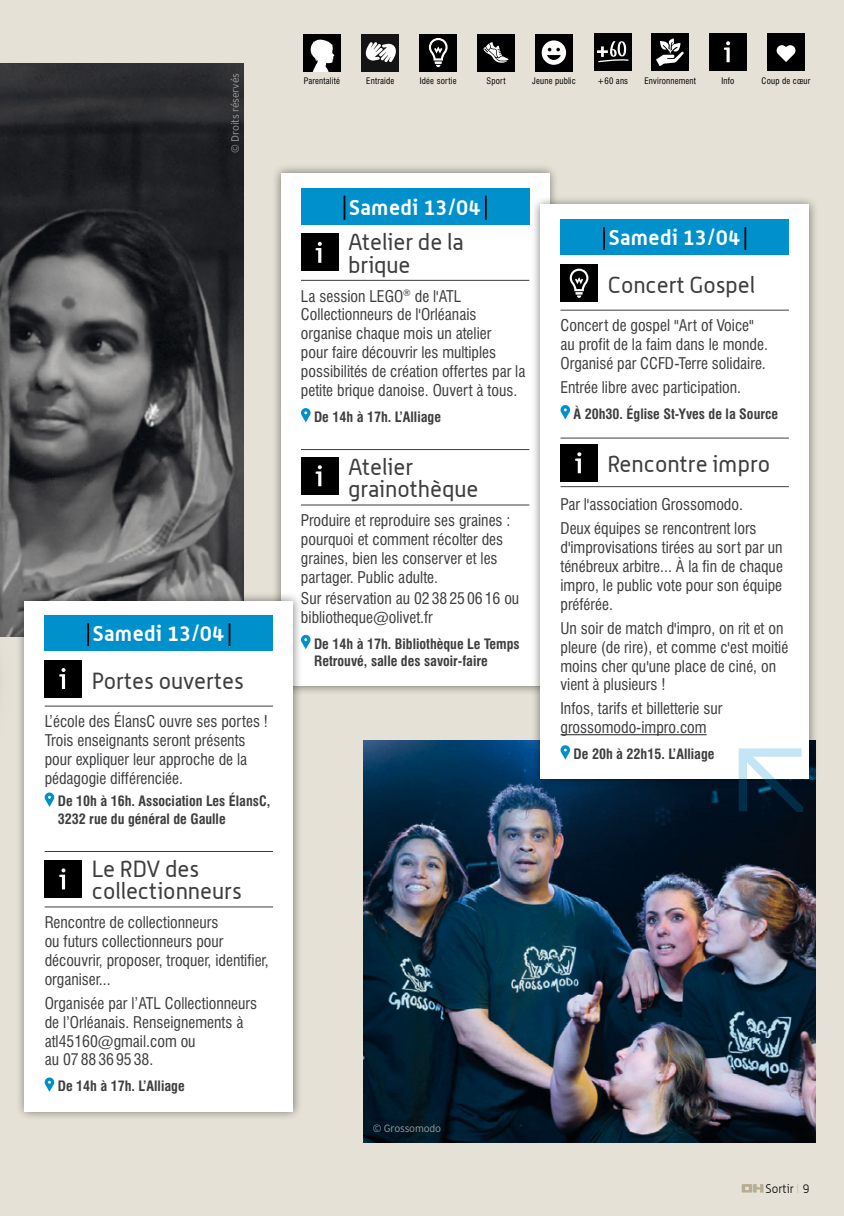
<style>
.page{position:relative;width:844px;height:1216px;background:#fff}
.page>*{position:absolute;margin:0;border:0;box-sizing:border-box;transform-origin:0 0}
.t1{font:22.75px/22.8px "Alwyn";color:#3e3d40}
.t2{font:700 21px "Alwyn";letter-spacing:.02em;color:#fff}
.t3{font:condensed 15.75px/18.9px "Swiss 721 BT";color:#3e3d40}
.t4{font:700 condensed 14px/17.5px "Swiss 721 BT";color:#3e3d40}
.t5{font:300 12.25px "Alwyn";color:#000}
.t6{font:300 10.5px "Interstate";letter-spacing:-.02em;color:#9c9e9f}
.t7{font:condensed 8.75px "Swiss 721 BT";letter-spacing:.02em;color:#000}
.s1{color:#cbc5ae}
</style>
<div class="page">
<div style="left:0;top:0;width:843px;height:1215px;background:#e5e1d6"></div>
<div style="left:271px;top:163px;width:288px;height:533px;background:#000;opacity:.5"></div>
<div style="left:281px;top:173px;width:268px;height:513px;background:#fff"></div>
<div style="left:301px;top:188px;width:228px;height:37px;background:#0091cc"></div>
<hr style="left:343px;top:196px;width:2px;height:24px;background:#000">
<svg style="left:485px;top:196px;width:1px;height:24px"></svg>
<hr style="left:301px;top:280px;width:228px;height:1px;background:#3e3d40">
<hr style="left:301px;top:449px;width:228px;height:1px;background:#3e3d40">
<hr style="left:301px;top:504px;width:228px;height:1px;background:#3e3d40">
<div style="left:301px;top:234px;width:37px;height:37px;background:#000"></div>
<svg style="left:315px;top:242px;width:7px;height:21px"></svg>
<svg style="left:301px;top:408px;width:9px;height:14px"></svg>
<div style="left:301px;top:457px;width:37px;height:37px;background:#000"></div>
<svg style="left:315px;top:465px;width:7px;height:21px"></svg>
<svg style="left:303px;top:635px;width:7px;height:14px"></svg>
<img style="left:0;top:63px;width:243px;height:527px">
<img style="left:363px;top:740px;width:452px;height:402px">
<div style="left:15px;top:590px;width:288px;height:531px;background:#000;opacity:.5"></div>
<div style="left:25px;top:600px;width:268px;height:511px;background:#fff"></div>
<div style="left:45px;top:615px;width:228px;height:36px;background:#0091cc"></div>
<hr style="left:87px;top:623px;width:2px;height:23px;background:#000">
<hr style="left:228px;top:623px;width:2px;height:23px;background:#000">
<hr style="left:45px;top:705px;width:228px;height:1px;background:#3e3d40">
<hr style="left:45px;top:851px;width:228px;height:1px;background:#3e3d40">
<hr style="left:45px;top:906px;width:228px;height:1px;background:#3e3d40">
<div style="left:45px;top:660px;width:37px;height:37px;background:#000"></div>
<svg style="left:59px;top:668px;width:7px;height:21px"></svg>
<svg style="left:45px;top:792px;width:9px;height:14px"></svg>
<div style="left:45px;top:860px;width:37px;height:37px;background:#000"></div>
<svg style="left:59px;top:868px;width:7px;height:21px"></svg>
<svg style="left:45px;top:1077px;width:9px;height:14px"></svg>
<div style="left:0;top:552px;width:16px;height:251px;background:#000;opacity:.35"></div>
<div style="left:530px;top:195px;width:288px;height:594px;background:#000;opacity:.5"></div>
<div style="left:540px;top:205px;width:268px;height:574px;background:#fff"></div>
<div style="left:560px;top:220px;width:228px;height:35px;background:#0091cc"></div>
<svg style="left:603px;top:227px;width:1px;height:23px"></svg>
<hr style="left:744px;top:227px;width:2px;height:23px;background:#000">
<hr style="left:560px;top:310px;width:228px;height:1px;background:#3e3d40">
<hr style="left:560px;top:438px;width:228px;height:1px;background:#3e3d40">
<hr style="left:560px;top:486px;width:228px;height:1px;background:#3e3d40">
<hr style="left:560px;top:734px;width:146px;height:1px;background:#3e3d40">
<div style="left:560px;top:265px;width:37px;height:37px;background:#000"></div>
<svg style="left:569px;top:269px;width:19px;height:29px"></svg>
<svg style="left:560px;top:405px;width:10px;height:14px"></svg>
<div style="left:560px;top:444px;width:37px;height:37px;background:#000"></div>
<svg style="left:575px;top:452px;width:6px;height:21px"></svg>
<svg style="left:560px;top:745px;width:10px;height:14px"></svg>
<svg style="left:738px;top:748px;width:64px;height:64px"></svg>
<svg style="left:741px;top:1184px;width:22px;height:8px"></svg>
<div style="left:419px;top:34px;width:37px;height:37px;background:#000"></div>
<svg style="left:429px;top:38px;width:18px;height:29px"></svg>
<div style="left:535px;top:34px;width:37px;height:37px;background:#000"></div>
<svg style="left:541px;top:40px;width:25px;height:25px"></svg>
<div style="left:767px;top:34px;width:37px;height:37px;background:#000"></div>
<svg style="left:776px;top:45px;width:19px;height:17px"></svg>
<div style="left:709px;top:33px;width:37px;height:37px;background:#000"></div>
<svg style="left:723px;top:41px;width:7px;height:21px"></svg>
<div style="left:361px;top:34px;width:38px;height:37px;background:#141415"></div>
<svg style="left:365px;top:42px;width:31px;height:20px"></svg>
<div style="left:477px;top:34px;width:37px;height:37px;background:#000"></div>
<svg style="left:483px;top:42px;width:25px;height:21px"></svg>
<div style="left:651px;top:34px;width:37px;height:37px;background:#000"></div>
<svg style="left:656px;top:38px;width:27px;height:28px"></svg>
<div style="left:304px;top:34px;width:37px;height:37px;background:#000"></div>
<svg style="left:310px;top:39px;width:24px;height:32px"></svg>
<div style="left:594px;top:33px;width:37px;height:37px;background:#000"></div>
<svg style="left:597px;top:41px;width:32px;height:22px"></svg>
<p class="t6" style="left:229px;top:153px;width:81px;rotate:-90deg">© Droits réservés</p>
<h2 class="t2" style="left:93px;top:620px;width:133px">Samedi 13/04</h2>
<h1 class="t1" style="left:92px;top:668px;width:153px">Portes ouvertes</h1>
<p class="t3" style="left:45px;top:712px;width:225px">L’école des ÉlansC ouvre ses portes !<br>Trois enseignants seront présents pour expliquer leur approche de la pédagogie différenciée.</p>
<p class="t4" style="left:58px;top:792px;width:214px">De 10h à 16h. Association Les ÉlansC,<br>3232 rue du général de Gaulle</p>
<h1 class="t1" style="left:92px;top:856px;width:151px">Le RDV des collectionneurs</h1>
<p class="t3" style="left:45px;top:912px;width:225px">Rencontre de collectionneurs<br>ou futurs collectionneurs pour découvrir, proposer, troquer, identifier, organiser...</p>
<p class="t3" style="left:45px;top:993px;width:214px">Organisée par l’ATL Collectionneurs de l’Orléanais. Renseignements à atl45160@gmail.com ou<br>au 07 88 36 95 38.</p>
<p class="t4" style="left:58px;top:1077px;width:128px">De 14h à 17h. L’Alliage</p>
<p class="t7" style="left:304px;top:76px;width:38px">Parentalité</p>
<p class="t7" style="left:366px;top:76px;width:29px">Entraide</p>
<p class="t7" style="left:420px;top:76px;width:38px">Idée sortie</p>
<p class="t7" style="left:486px;top:76px;width:21px">Sport</p>
<p class="t7" style="left:532px;top:76px;width:45px">Jeune public</p>
<p class="t7" style="left:597px;top:76px;width:33px">+60 ans</p>
<p class="t7" style="left:644px;top:76px;width:53px">Environnement</p>
<p class="t7" style="left:721px;top:76px;width:15px">Info</p>
<p class="t7" style="left:761px;top:76px;width:50px">Coup de cœur</p>
<h2 class="t2" style="left:349px;top:194px;width:133px">Samedi 13/04</h2>
<h1 class="t1" style="left:348px;top:230px;width:117px">Atelier de la brique</h1>
<p class="t3" style="left:301px;top:286px;width:226px">La session LEGO<sup>®</sup> de l'ATL Collectionneurs de l'Orléanais organise chaque mois un atelier<br>pour faire découvrir les multiples possibilités de création offertes par la petite brique danoise. Ouvert à tous.</p>
<p class="t4" style="left:314px;top:408px;width:128px">De 14h à 17h. L’Alliage</p>
<h1 class="t1" style="left:348px;top:454px;width:132px">Atelier grainothèque</h1>
<p class="t3" style="left:301px;top:511px;width:211px">Produire et reproduire ses graines : pourquoi et comment récolter des graines, bien les conserver et les partager. Public adulte.</p>
<p class="t3" style="left:301px;top:588px;width:220px">Sur réservation au 02 38 25 06 16 ou bibliotheque@olivet.fr</p>
<p class="t4" style="left:314px;top:635px;width:207px">De 14h à 17h. Bibliothèque Le Temps<br>Retrouvé, salle des savoir-faire</p>
<h2 class="t2" style="left:608px;top:225px;width:133px">Samedi 13/04</h2>
<h1 class="t1" style="left:607px;top:273px;width:149px">Concert Gospel</h1>
<p class="t3" style="left:560px;top:316px;width:209px">Concert de gospel "Art of Voice" au profit de la faim dans le monde.<br>Organisé par CCFD-Terre solidaire.</p>
<p class="t3" style="left:560px;top:378px;width:182px">Entrée libre avec participation.</p>
<p class="t4" style="left:573px;top:405px;width:206px">À 20h30. Église St-Yves de la Source</p>
<h1 class="t1" style="left:607px;top:451px;width:164px">Rencontre impro</h1>
<p class="t3" style="left:560px;top:492px;width:197px;line-height:23.8px">Par l'association Grossomodo.<br>Deux équipes se rencontrent lors</p>
<p class="t3" style="left:560px;top:538px;width:224px;text-align:justify">d'improvisations tirées au sort par un ténébreux arbitre... À la fin de chaque impro, le public vote pour son équipe préférée.</p>
<p class="t3" style="left:560px;top:618px;width:229px">Un soir de match d'impro, on rit et on pleure (de rire), et comme c'est moitié moins cher qu'une place de ciné, on vient à plusieurs !</p>
<p class="t3" style="left:560px;top:699px;width:163px">Infos, tarifs et billetterie sur grossomodo-impro.com</p>
<p class="t4" style="left:573px;top:745px;width:142px">De 20h à 22h15. L’Alliage</p>
<p class="t6" style="left:373px;top:1122px;width:70px">© Grossomodo</p>
<p class="t5" style="left:765px;top:1181px;width:45px">Sortir <span class="s1">I</span> 9</p>
</div>
